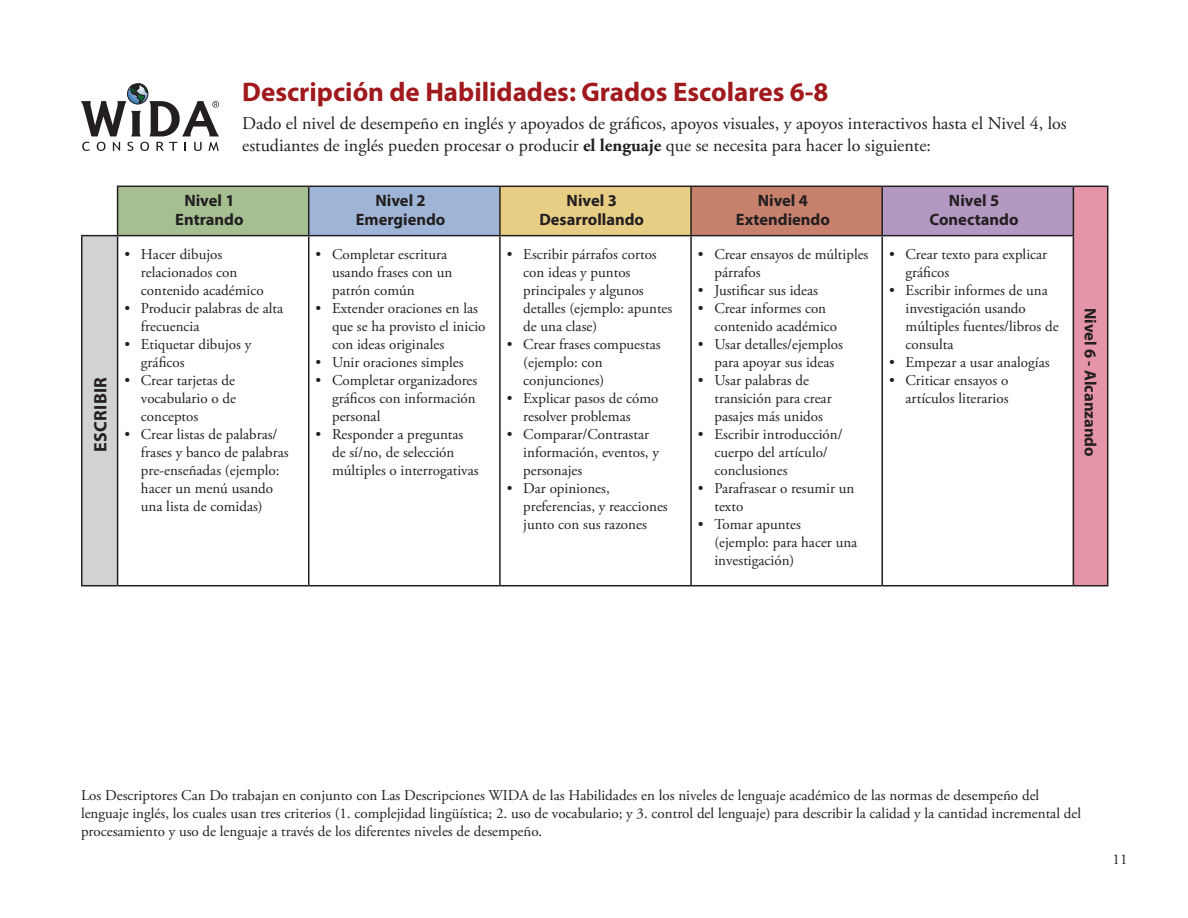
<style>
.page{position:relative;width:1188px;height:918px;background:#fff}
.page>*{position:absolute;margin:0;border:0;box-sizing:border-box;transform-origin:0 0}
.subhead{font:700 27px "Myriad Pro";color:#a0191c}
.subhead-2{font:18px/21.6px "Adobe Garamond Pro";color:#231f20}
.t1{font:700 18px "Myriad Pro";letter-spacing:.02em;color:#231f20}
.t2{font:700 16.5px "Myriad Pro";color:#231f20}
.spanish_bullets{font:15px/18px "Adobe Garamond Pro";color:#231f20}
.body{font:15px/18px "Adobe Garamond Pro";color:#231f20}
.s1{font-weight:700}
</style>
<div class="page">
<svg style="left:82px;top:142px;width:8px;height:9px"></svg>
<svg style="left:97px;top:142px;width:9px;height:9px"></svg>
<svg style="left:113px;top:142px;width:7px;height:9px"></svg>
<svg style="left:127px;top:142px;width:6px;height:9px"></svg>
<svg style="left:140px;top:142px;width:9px;height:9px"></svg>
<svg style="left:156px;top:142px;width:21px;height:9px"></svg>
<svg style="left:194px;top:142px;width:8px;height:9px"></svg>
<svg style="left:208px;top:142px;width:11px;height:9px"></svg>
<svg style="left:81px;top:84px;width:138px;height:52px"></svg>
<div style="left:118px;top:186px;width:191px;height:50px;background:#a6bf91"></div>
<div style="left:309px;top:186px;width:191px;height:50px;background:#9fb5d7"></div>
<div style="left:500px;top:186px;width:191px;height:50px;background:#e8cd85"></div>
<div style="left:691px;top:186px;width:191px;height:50px;background:#c8816c"></div>
<div style="left:882px;top:186px;width:191px;height:50px;background:#b398c2"></div>
<div style="left:1073px;top:186px;width:35px;height:400px;background:#e694a8"></div>
<div style="left:82px;top:236px;width:36px;height:350px;background:#d1d2d4"></div>
<hr style="left:309px;top:186px;width:191px;height:1px;background:#231f20">
<hr style="left:500px;top:186px;width:191px;height:1px;background:#231f20">
<hr style="left:499px;top:187px;width:2px;height:48px;background:#231f20">
<hr style="left:691px;top:186px;width:191px;height:1px;background:#231f20">
<hr style="left:690px;top:187px;width:2px;height:48px;background:#231f20">
<hr style="left:882px;top:186px;width:191px;height:1px;background:#231f20">
<hr style="left:881px;top:187px;width:2px;height:48px;background:#231f20">
<hr style="left:1073px;top:186px;width:35px;height:1px;background:#231f20">
<hr style="left:1073px;top:187px;width:1px;height:48px;background:#231f20">
<hr style="left:1107px;top:187px;width:1px;height:49px;background:#231f20">
<hr style="left:309px;top:235px;width:191px;height:1px;background:#231f20">
<hr style="left:308px;top:236px;width:1px;height:349px;background:#231f20">
<hr style="left:500px;top:235px;width:191px;height:1px;background:#231f20">
<hr style="left:499px;top:236px;width:2px;height:349px;background:#231f20">
<hr style="left:691px;top:235px;width:191px;height:1px;background:#231f20">
<hr style="left:690px;top:236px;width:2px;height:349px;background:#231f20">
<hr style="left:882px;top:235px;width:192px;height:1px;background:#231f20">
<hr style="left:881px;top:236px;width:2px;height:349px;background:#231f20">
<hr style="left:1073px;top:236px;width:1px;height:349px;background:#231f20">
<hr style="left:1107px;top:236px;width:1px;height:349px;background:#231f20">
<hr style="left:118px;top:585px;width:191px;height:1px;background:#231f20">
<hr style="left:309px;top:585px;width:191px;height:1px;background:#231f20">
<hr style="left:500px;top:585px;width:191px;height:1px;background:#231f20">
<hr style="left:691px;top:585px;width:191px;height:1px;background:#231f20">
<hr style="left:882px;top:585px;width:191px;height:1px;background:#231f20">
<hr style="left:1073px;top:585px;width:35px;height:1px;background:#231f20">
<hr style="left:117px;top:186px;width:192px;height:1px;background:#231f20">
<hr style="left:117px;top:187px;width:1px;height:48px;background:#231f20">
<hr style="left:308px;top:187px;width:1px;height:48px;background:#231f20">
<hr style="left:118px;top:235px;width:191px;height:1px;background:#231f20">
<hr style="left:81px;top:235px;width:37px;height:1px;background:#231f20">
<hr style="left:81px;top:236px;width:1px;height:349px;background:#231f20">
<hr style="left:117px;top:236px;width:1px;height:349px;background:#231f20">
<hr style="left:81px;top:585px;width:37px;height:1px;background:#231f20">
<p class="t1" style="left:89px;top:452px;width:77px;rotate:-90deg">ESCRIBIR</p>
<p class="subhead" style="left:242px;top:75px;width:588px">Descripción de Habilidades: Grados Escolares 6-8</p>
<p class="subhead-2" style="left:242px;top:113px;width:826px">Dado el nivel de desempeño en inglés y apoyados de gráficos, apoyos visuales, y apoyos interactivos hasta el Nivel 4, los estudiantes de inglés pueden procesar o producir <span class="s1">el lenguaje</span> que se necesita para hacer lo siguiente:</p>
<p class="t2" style="left:184px;top:189px;width:52px">Nivel 1</p>
<p class="t2" style="left:175px;top:209px;width:70px">Entrando</p>
<p class="spanish_bullets" style="left:141px;top:246px;width:124px;text-indent:-16px">• Hacer dibujos relacionados con contenido académico</p>
<p class="spanish_bullets" style="left:141px;top:300px;width:144px;text-indent:-16px">• Producir palabras de alta frecuencia</p>
<p class="spanish_bullets" style="left:141px;top:336px;width:112px;text-indent:-16px">• Etiquetar dibujos y gráficos</p>
<p class="spanish_bullets" style="left:141px;top:372px;width:97px;text-align:justify;text-indent:-16px">• Crear tarjetas de vocabulario o de conceptos</p>
<p class="spanish_bullets" style="left:141px;top:426px;width:149px;text-indent:-16px">• Crear listas de palabras/ frases y banco de palabras pre-enseñadas (ejemplo: hacer un menú usando una lista de comidas)</p>
<p class="t2" style="left:376px;top:189px;width:52px">Nivel 2</p>
<p class="t2" style="left:356px;top:209px;width:91px">Emergiendo</p>
<p class="spanish_bullets" style="left:332px;top:246px;width:122px;text-indent:-16px">• Completar escritura usando frases con un patrón común</p>
<p class="spanish_bullets" style="left:332px;top:300px;width:155px;text-indent:-16px">• Extender oraciones en las que se ha provisto el inicio con ideas originales</p>
<p class="spanish_bullets" style="left:316px;top:354px;width:150px">• Unir oraciones simples</p>
<p class="spanish_bullets" style="left:332px;top:372px;width:147px;text-align:justify;text-indent:-16px">• Completar organizadores gráficos con información personal</p>
<p class="spanish_bullets" style="left:332px;top:426px;width:148px;text-indent:-16px">• Responder a preguntas de sí/no, de selección múltiples o interrogativas</p>
<p class="t2" style="left:567px;top:189px;width:52px">Nivel 3</p>
<p class="t2" style="left:539px;top:209px;width:106px">Desarrollando</p>
<p class="spanish_bullets" style="left:523px;top:246px;width:151px;text-indent:-16px">• Escribir párrafos cortos con ideas y puntos principales y algunos detalles (ejemplo: apuntes de una clase)</p>
<p class="spanish_bullets" style="left:523px;top:336px;width:139px;text-indent:-16px">• Crear frases compuestas (ejemplo: con conjunciones)</p>
<p class="spanish_bullets" style="left:523px;top:390px;width:137px;text-indent:-16px">• Explicar pasos de cómo resolver problemas</p>
<p class="spanish_bullets" style="left:523px;top:426px;width:137px;text-indent:-16px">• Comparar/Contrastar información, eventos, y personajes</p>
<p class="spanish_bullets" style="left:523px;top:480px;width:146px;text-indent:-16px">• Dar opiniones, preferencias, y reacciones junto con sus razones</p>
<p class="t2" style="left:758px;top:189px;width:52px">Nivel 4</p>
<p class="t2" style="left:736px;top:209px;width:96px">Extendiendo</p>
<p class="spanish_bullets" style="left:714px;top:246px;width:156px;text-indent:-16px">• Crear ensayos de múltiples párrafos</p>
<p class="spanish_bullets" style="left:698px;top:282px;width:122px">• Justificar sus ideas</p>
<p class="spanish_bullets" style="left:714px;top:300px;width:124px;text-indent:-16px">• Crear informes con contenido académico</p>
<p class="spanish_bullets" style="left:698px;top:336px;width:147px;text-align:center">• Usar detalles/ejemplos para apoyar sus ideas</p>
<p class="spanish_bullets" style="left:714px;top:372px;width:119px;text-indent:-16px">• Usar palabras de transición para crear pasajes más unidos</p>
<p class="spanish_bullets" style="left:714px;top:426px;width:130px;text-indent:-16px">• Escribir introducción/ cuerpo del artículo/ conclusiones</p>
<p class="spanish_bullets" style="left:714px;top:480px;width:141px;text-indent:-16px">• Parafrasear o resumir un texto</p>
<p class="spanish_bullets" style="left:714px;top:516px;width:144px;text-indent:-16px">• Tomar apuntes (ejemplo: para hacer una investigación)</p>
<p class="t2" style="left:949px;top:189px;width:52px">Nivel 5</p>
<p class="t2" style="left:930px;top:209px;width:90px">Conectando</p>
<p class="spanish_bullets" style="left:906px;top:246px;width:143px;text-indent:-16px">• Crear texto para explicar gráficos</p>
<p class="spanish_bullets" style="left:906px;top:282px;width:155px;text-indent:-16px">• Escribir informes de una investigación usando múltiples fuentes/libros de consulta</p>
<p class="spanish_bullets" style="left:889px;top:354px;width:162px">• Empezar a usar analogías</p>
<p class="spanish_bullets" style="left:889px;top:372px;width:121px;text-align:right">• Criticar ensayos o artículos literarios</p>
<p class="t2" style="left:1101px;top:308px;width:150px;rotate:90deg">Nivel 6 - Alcanzando</p>
<p class="body" style="left:81px;top:786px;width:1002px">Los Descriptores Can Do trabajan en conjunto con Las Descripciones WIDA de las Habilidades en los niveles de lenguaje académico de las normas de desempeño del lenguaje inglés, los cuales usan tres criterios (1. complejidad lingüística; 2. uso de vocabulario; y 3. control del lenguaje) para describir la calidad y la cantidad incremental del procesamiento y uso de lenguaje a través de los diferentes niveles de desempeño.</p>
<p class="body" style="left:1113px;top:851px;width:16px">11</p>
</div>
